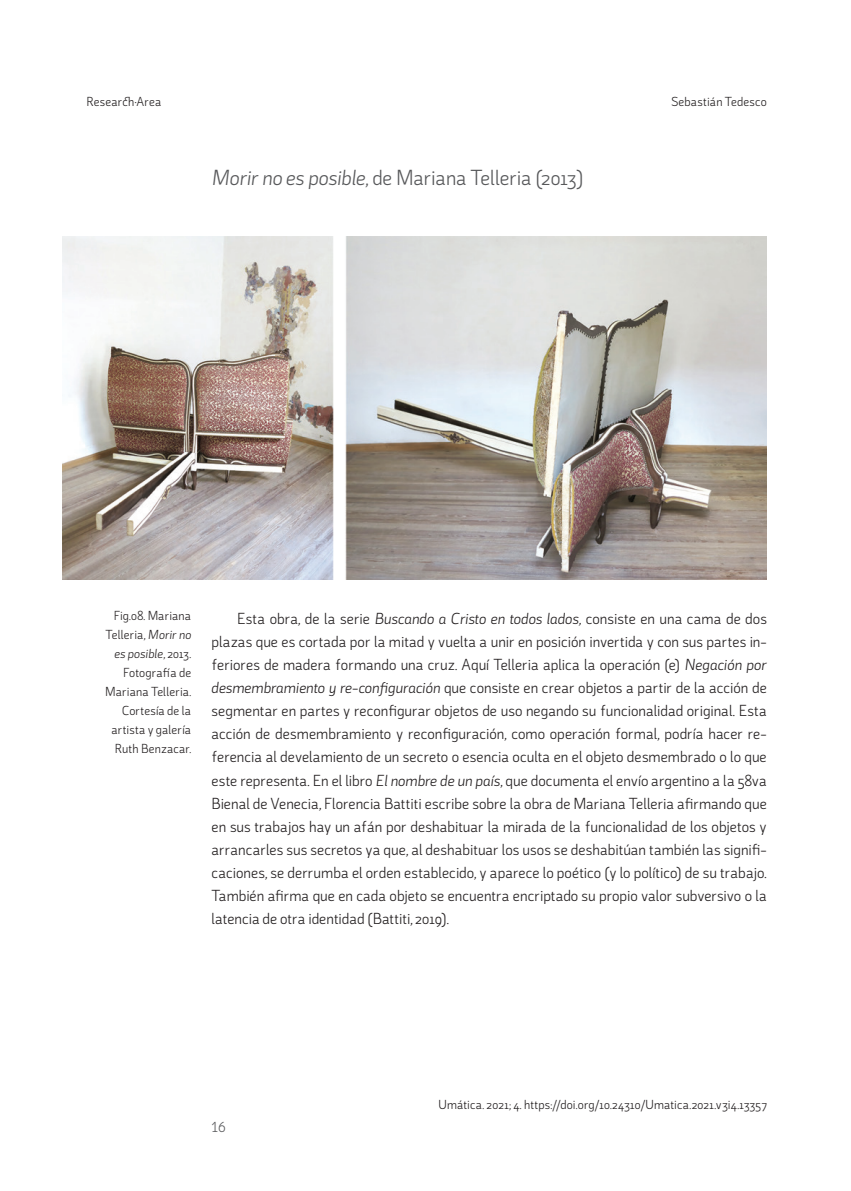
<style>
.page{position:relative;width:851px;height:1191px;background:#fff}
.page>*{position:absolute;margin:0;border:0;box-sizing:border-box;transform-origin:0 0}
.sps_tit_secc_1{font:22.5px "Malacitana Sans Regular";letter-spacing:-.015em;color:#57585a}
.t1{font:16.5px/23.1px "Malacitana Sans Regular";letter-spacing:-.005em;color:#231f20;text-align:justify}
.t2{font:15px "Malacitana Sans Regular";color:#57585a}
.sps_figur_titulo{font:13.5px/18.9px "Malacitana Sans Regular";letter-spacing:.005em;color:#231f20;text-align:right}
.s1{font-family:"Malacitana Sans Italic"}
</style>
<div class="page">
<img style="left:63px;top:237px;width:703px;height:342px">
<p class="sps_figur_titulo" style="left:86px;top:92px;width:77px">Research·Area</p>
<p class="sps_figur_titulo" style="left:671px;top:92px;width:97px">Sebastián Tedesco</p>
<h2 class="sps_tit_secc_1" style="left:211px;top:162px;width:373px"><span class="s1">Morir no es posible</span>, de Mariana Telleria (2013)</h2>
<p class="sps_figur_titulo" style="left:105px;top:605px;width:88px">Fig.08. Mariana<br>Telleria, <span class="s1">Morir no es posible</span>, 2013.<br>Fotografía de<br>Mariana Telleria.<br>Cortesía de la artista y galería<br>Ruth Benzacar.</p>
<p class="t1" style="left:211px;top:606px;width:557px;text-indent:26px">Esta obra, de la serie <span class="s1">Buscando a Cristo en todos lados,</span> consiste en una cama de dos plazas que es cortada por la mitad y vuelta a unir en posición invertida y con sus partes in&shy;feriores de madera formando una cruz. Aquí Telleria aplica la operación (e) <span class="s1">Negación por desmembramiento y re-configuración</span> que consiste en crear objetos a partir de la acción de segmentar en partes y reconfigurar objetos de uso negando su funcionalidad original. Esta acción de desmembramiento y reconfiguración, como operación formal, podría hacer re&shy;ferencia al develamiento de un secreto o esencia oculta en el objeto desmembrado o lo que este representa. En el libro <span class="s1">El nombre de un país</span>, que documenta el envío argentino a la 58va Bienal de Venecia, Florencia Battiti escribe sobre la obra de Mariana Telleria afirmando que en sus trabajos hay un afán por deshabituar la mirada de la funcionalidad de los objetos y arrancarles sus secretos ya que, al deshabituar los usos se deshabitúan también las signifi&shy;caciones, se derrumba el orden establecido, y aparece lo poético (y lo político) de su trabajo.<br>También afirma que en cada objeto se encuentra encriptado su propio valor subversivo o la latencia de otra identidad (Battiti, 2019).</p>
<p class="t2" style="left:211px;top:1117px;width:16px">16</p>
<p class="sps_figur_titulo" style="left:438px;top:1094px;width:330px">Umática. 2021; 4. https://doi.org/10.24310/Umatica.2021.v3i4.13357</p>
</div>
